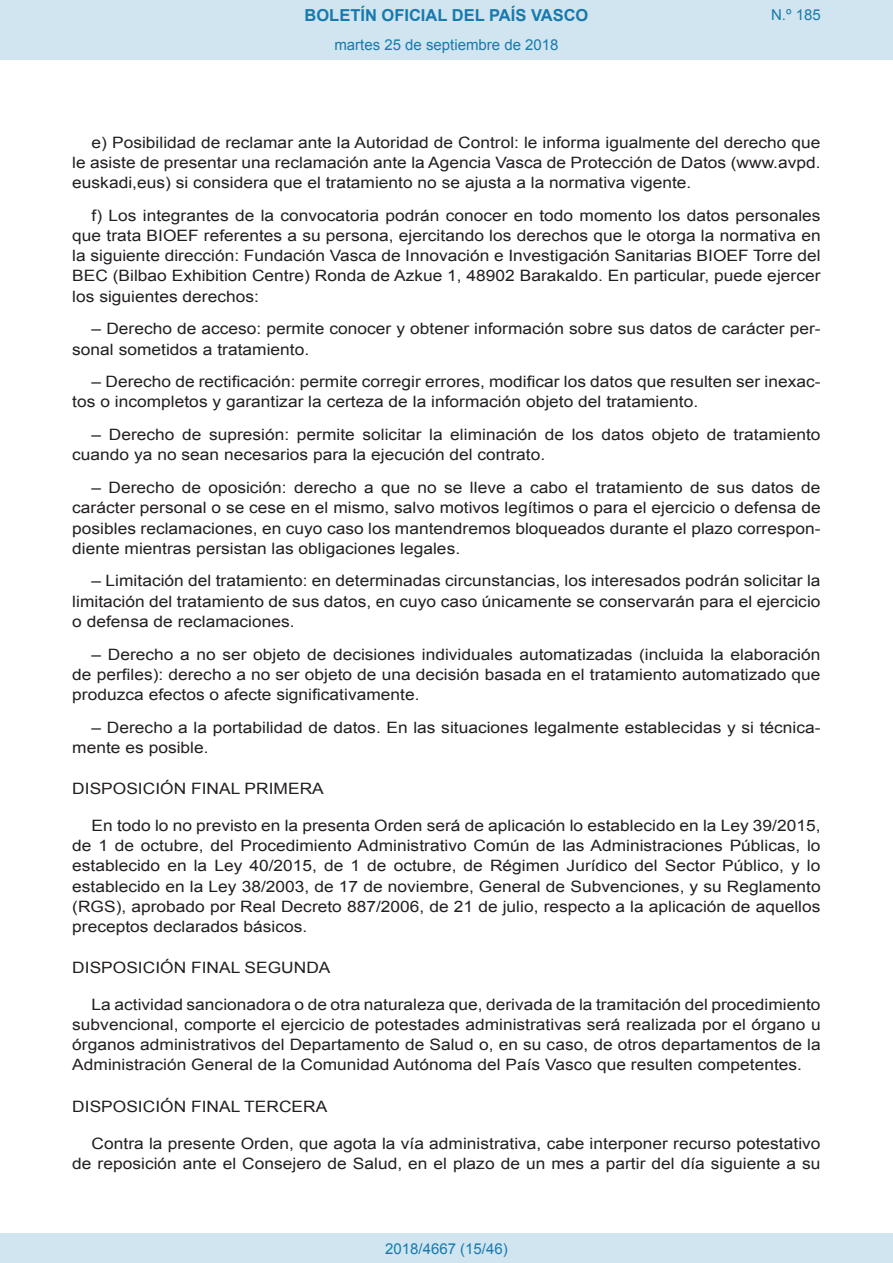
<style>
.page{position:relative;width:893px;height:1263px;background:#fff}
.page>*{position:absolute;margin:0;border:0;box-sizing:border-box;transform-origin:0 0}
.t1{font:700 16.5px "Arial";color:#1879ad}
.BOPVDetalle{font:15.6px/20.1px "Arial";color:#231f20;text-align:justify;scale:1.11 1}
.BOPVDisposicion{font:15.6px "Arial";color:#231f20;scale:1.11 1}
.Paginacion_Centro{font:15px "Arial";color:#1879ad}
</style>
<div class="page">
<div style="left:0;top:0;width:893px;height:60px;background:#d0e5f0"></div>
<div style="left:0;top:1233px;width:893px;height:30px;background:#d0e5f0"></div>
<p class="t1" style="left:305px;top:4px;width:285px">BOLETÍN OFICIAL DEL PAÍS VASCO</p>
<p class="Paginacion_Centro" style="left:334px;top:35px;width:226px">martes 25 de septiembre de 2018</p>
<p class="Paginacion_Centro" style="left:771px;top:5px;width:51px">N.º 185</p>
<p class="BOPVDetalle" style="left:72px;top:133px;width:676px;text-indent:19px">e) Posibilidad de reclamar ante la Autoridad de Control: le informa igualmente del derecho que le asiste de presentar una reclamación ante la Agencia Vasca de Protección de Datos (www.avpd. euskadi,eus) si considera que el tratamiento no se ajusta a la normativa vigente.</p>
<p class="BOPVDetalle" style="left:72px;top:206px;width:676px;text-indent:19px">f) Los integrantes de la convocatoria podrán conocer en todo momento los datos personales que trata BIOEF referentes a su persona, ejercitando los derechos que le otorga la normativa en la siguiente dirección: Fundación Vasca de Innovación e Investigación Sanitarias BIOEF Torre del BEC (Bilbao Exhibition Centre) Ronda de Azkue 1, 48902 Barakaldo. En particular, puede ejercer los siguientes derechos:</p>
<p class="BOPVDetalle" style="left:72px;top:319px;width:676px;text-indent:19px">– Derecho de acceso: permite conocer y obtener información sobre sus datos de carácter per&shy;sonal sometidos a tratamiento.</p>
<p class="BOPVDetalle" style="left:72px;top:372px;width:676px;text-indent:19px">– Derecho de rectificación: permite corregir errores, modificar los datos que resulten ser inexac&shy;tos o incompletos y garantizar la certeza de la información objeto del tratamiento.</p>
<p class="BOPVDetalle" style="left:72px;top:425px;width:676px;text-indent:19px">– Derecho de supresión: permite solicitar la eliminación de los datos objeto de tratamiento cuando ya no sean necesarios para la ejecución del contrato.</p>
<p class="BOPVDetalle" style="left:72px;top:478px;width:676px;text-indent:19px">– Derecho de oposición: derecho a que no se lleve a cabo el tratamiento de sus datos de carácter personal o se cese en el mismo, salvo motivos legítimos o para el ejercicio o defensa de posibles reclamaciones, en cuyo caso los mantendremos bloqueados durante el plazo correspon&shy;diente mientras persistan las obligaciones legales.</p>
<p class="BOPVDetalle" style="left:72px;top:571px;width:676px;text-indent:19px">– Limitación del tratamiento: en determinadas circunstancias, los interesados podrán solicitar la limitación del tratamiento de sus datos, en cuyo caso únicamente se conservarán para el ejercicio o defensa de reclamaciones.</p>
<p class="BOPVDetalle" style="left:72px;top:644px;width:675px;text-indent:19px">– Derecho a no ser objeto de decisiones individuales automatizadas (incluida la elaboración de perfiles): derecho a no ser objeto de una decisión basada en el tratamiento automatizado que produzca efectos o afecte significativamente.</p>
<p class="BOPVDetalle" style="left:72px;top:717px;width:676px;text-indent:19px">– Derecho a la portabilidad de datos. En las situaciones legalmente establecidas y si técnica&shy;mente es posible.</p>
<p class="BOPVDisposicion" style="left:72px;top:778px;width:228px">DISPOSICIÓN FINAL PRIMERA</p>
<p class="BOPVDetalle" style="left:72px;top:816px;width:676px;text-indent:19px">En todo lo no previsto en la presenta Orden será de aplicación lo establecido en la Ley 39/2015, de 1 de octubre, del Procedimiento Administrativo Común de las Administraciones Públicas, lo establecido en la Ley 40/2015, de 1 de octubre, de Régimen Jurídico del Sector Público, y lo establecido en la Ley 38/2003, de 17 de noviembre, General de Subvenciones, y su Reglamento (RGS), aprobado por Real Decreto 887/2006, de 21 de julio, respecto a la aplicación de aquellos preceptos declarados básicos.</p>
<p class="BOPVDisposicion" style="left:72px;top:957px;width:234px">DISPOSICIÓN FINAL SEGUNDA</p>
<p class="BOPVDetalle" style="left:72px;top:995px;width:676px;text-indent:19px">La actividad sancionadora o de otra naturaleza que, derivada de la tramitación del procedimiento subvencional, comporte el ejercicio de potestades administrativas será realizada por el órgano u órganos administrativos del Departamento de Salud o, en su caso, de otros departamentos de la Administración General de la Comunidad Autónoma del País Vasco que resulten competentes.</p>
<p class="BOPVDisposicion" style="left:72px;top:1096px;width:231px">DISPOSICIÓN FINAL TERCERA</p>
<p class="BOPVDetalle" style="left:72px;top:1133px;width:676px;text-align:right">Contra la presente Orden, que agota la vía administrativa, cabe interponer recurso potestativo de reposición ante el Consejero de Salud, en el plazo de un mes a partir del día siguiente a su</p>
<p class="Paginacion_Centro" style="left:385px;top:1238px;width:124px">2018/4667 (15/46)</p>
</div>
